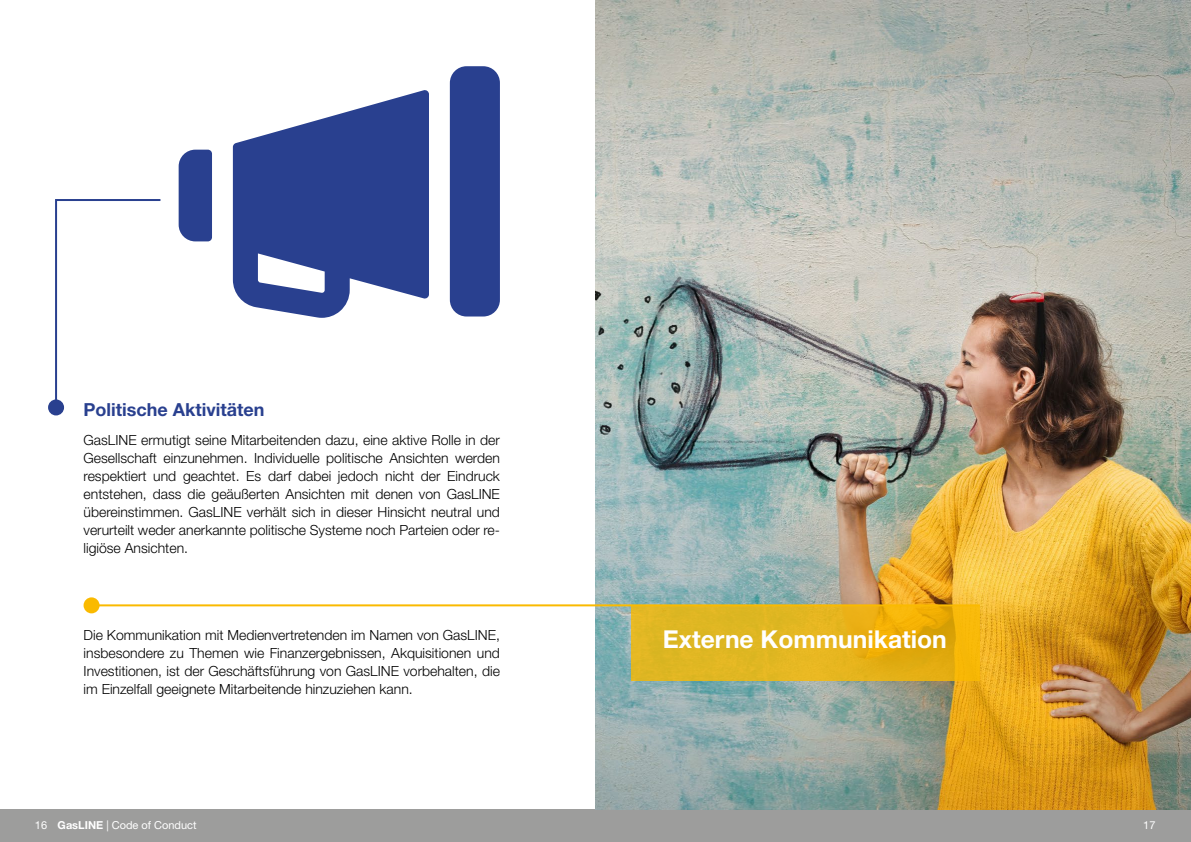
<style>
.page{position:relative;width:1191px;height:842px;background:#fff}
.page>*{position:absolute;margin:0;border:0;box-sizing:border-box;transform-origin:0 0}
.t1{font:700 24.7px "Helvetica Neue LT Std";color:#fff}
.t2{font:700 18px "Helvetica Neue LT Std";color:#29408f}
.t3{font:300 14px/18px "Helvetica Neue LT Std";color:#000;text-align:justify}
.t4{font:11px "Helvetica Neue LT Pro";color:#fff}
.s1{font-weight:700}
</style>
<div class="page">
<div style="left:0;top:809px;width:1191px;height:33px;background:#9d9d9c"></div>
<img style="left:595px;top:0;width:596px;height:809px">
<svg style="left:631px;top:606px;width:348px;height:75px;background:#e4b319"></svg>
<hr style="left:92px;top:604px;width:887px;height:2px;background:#faba00">
<div style="left:84px;top:597px;width:16px;height:16px;background:#faba00;border-radius:50%"></div>
<div style="left:450px;top:66px;width:50px;height:250px;background:#29408f;border-radius:17px"></div>
<svg style="left:179px;top:90px;width:250px;height:228px;fill:#29408f"></svg>
<svg style="left:55px;top:199px;width:106px;height:209px"></svg>
<div style="left:48px;top:399px;width:16px;height:16px;background:#29408f;border-radius:50%"></div>
<p class="t2" style="left:84px;top:398px;width:182px">Politische Aktivitäten</p>
<p class="t3" style="left:84px;top:431px;width:418px">GasLINE ermutigt seine Mitarbeitenden dazu, eine aktive Rolle in der Gesellschaft einzunehmen. Individuelle politische Ansichten werden respektiert und geachtet. Es darf dabei jedoch nicht der Eindruck entstehen, dass die geäußerten Ansichten mit denen von GasLINE übereinstimmen. GasLINE verhält sich in dieser Hinsicht neutral und verurteilt weder anerkannte politische Systeme noch Parteien oder re&shy;ligiöse Ansichten.</p>
<p class="t3" style="left:84px;top:626px;width:418px">Die Kommunikation mit Medienvertretenden im Namen von GasLINE, insbesondere zu Themen wie Finanzergebnissen, Akquisitionen und Investitionen, ist der Geschäftsführung von GasLINE vorbehalten, die im Einzelfall geeignete Mitarbeitende hinzuziehen kann.</p>
<h1 class="t1" style="left:663px;top:624px;width:285px">Externe Kommunikation</h1>
<p class="t4" style="left:35px;top:819px;width:163px">16 <span class="s1">GasLINE</span> | Code of Conduct</p>
<p class="t4" style="left:1143px;top:819px;width:14px">17</p>
</div>
